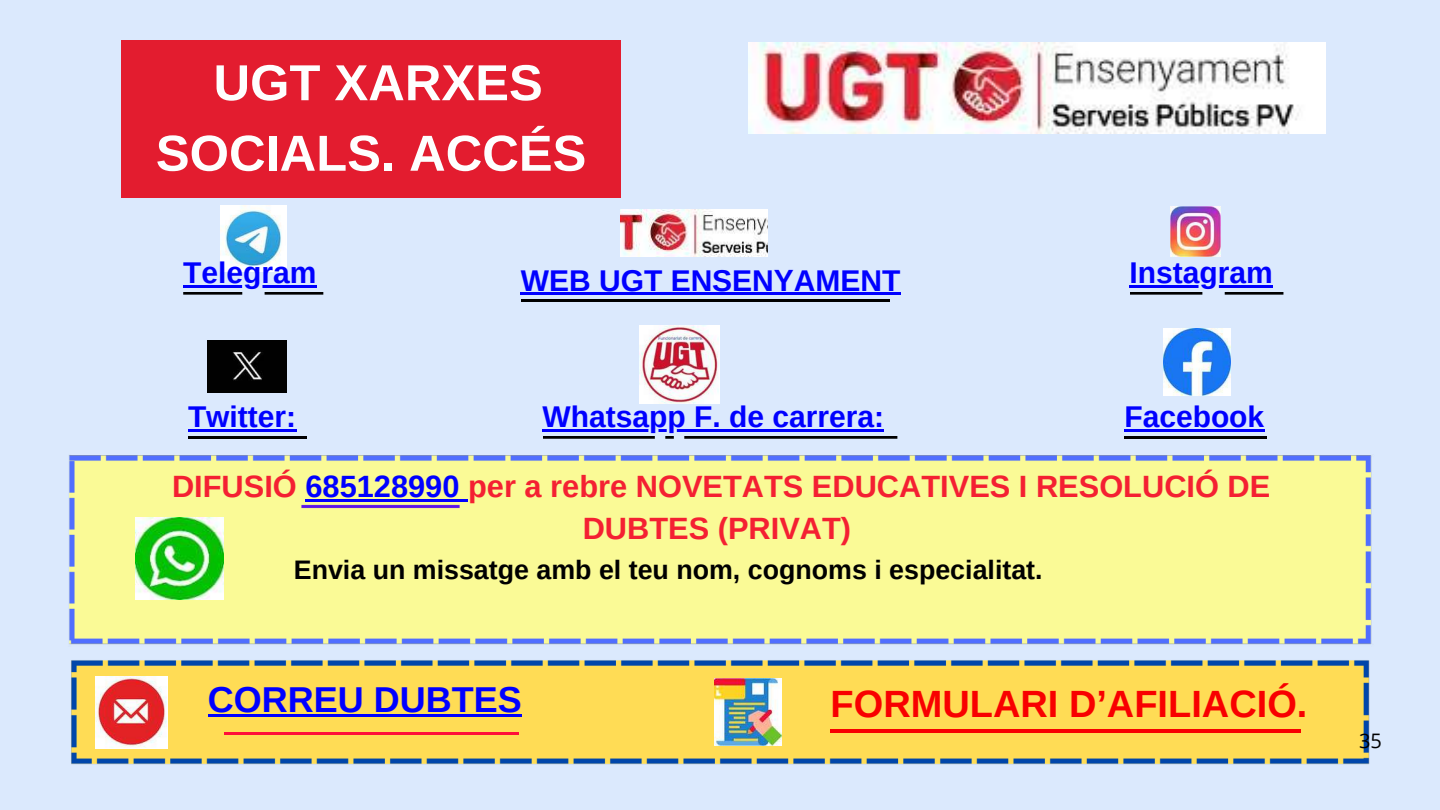
<style>
.page{position:relative;width:1440px;height:810px;background:#dbe9fd}
.page>*{position:absolute;margin:0;border:0;box-sizing:border-box;transform-origin:0 0}
.t1{font:700 50.7px/70.5px "Arimo";color:#fefefe;text-align:center}
.t2{font:700 38px "Arimo";color:#f80000}
.t3{font:700 36px "Arimo";color:#00f}
.t4{font:700 30.8px/42px "Arimo";color:#f42032;text-align:center}
.t5{font:700 30px "Arimo";color:#00f}
.t6{font:700 26.8px "Arimo";color:#000}
.t7{font:20px "Open Sans";color:#000}
.s1{color:#00f}
</style>
<div class="page">
<img style="left:748px;top:43px;width:577px;height:91px">
<div style="left:122px;top:40px;width:498px;height:158px;background:#e31c2f"></div>
<img style="left:1164px;top:329px;width:67px;height:66px">
<img style="left:1171px;top:206px;width:50px;height:51px">
<img style="left:220px;top:205px;width:66px;height:66px">
<img style="left:208px;top:340px;width:79px;height:53px">
<img style="left:640px;top:326px;width:80px;height:78px">
<img style="left:620px;top:210px;width:147px;height:47px">
<img style="left:71px;top:660px;width:1299px;height:105px">
<img style="left:95px;top:676px;width:72px;height:72px">
<img style="left:715px;top:679px;width:66px;height:67px">
<svg style="left:183px;top:292px;width:140px;height:3px"></svg>
<hr style="left:188px;top:436px;width:118px;height:3px;background:#000">
<hr style="left:224px;top:732px;width:294px;height:3px;background:#ff0f39">
<hr style="left:521px;top:299px;width:368px;height:3px;background:#000">
<svg style="left:543px;top:436px;width:354px;height:3px"></svg>
<img style="left:69px;top:455px;width:1303px;height:190px">
<hr style="left:831px;top:729px;width:470px;height:3px;background:#f80000">
<hr style="left:1124px;top:436px;width:143px;height:3px;background:#000">
<svg style="left:1130px;top:292px;width:153px;height:3px"></svg>
<img style="left:135px;top:517px;width:89px;height:83px">
<hr style="left:183px;top:285px;width:134px;height:3px;background:#00f">
<hr style="left:188px;top:429px;width:108px;height:3px;background:#00f">
<hr style="left:543px;top:429px;width:341px;height:3px;background:#00f">
<hr style="left:521px;top:292px;width:380px;height:3px;background:#00f">
<hr style="left:1130px;top:285px;width:143px;height:3px;background:#00f">
<hr style="left:1124px;top:429px;width:140px;height:3px;background:#00f">
<hr style="left:208px;top:714px;width:314px;height:3px;background:#00f">
<hr style="left:305px;top:499px;width:163px;height:3px;background:#00f">
<h1 class="t1" style="left:156px;top:47px;width:432px">UGT XARXES<br>SOCIALS. ACCÉS</h1>
<p class="t5" style="left:183px;top:256px;width:135px">Telegram</p>
<p class="t5" style="left:521px;top:264px;width:381px">WEB UGT ENSENYAMENT</p>
<p class="t5" style="left:1130px;top:256px;width:145px">Instagram</p>
<p class="t5" style="left:188px;top:400px;width:110px">Twitter:</p>
<p class="t5" style="left:543px;top:400px;width:343px">Whatsapp F. de carrera:</p>
<p class="t5" style="left:1124px;top:400px;width:141px">Facebook</p>
<p class="t4" style="left:172px;top:465px;width:1100px">DIFUSIÓ <span class="s1">685128990</span> per a rebre NOVETATS EDUCATIVES I RESOLUCIÓ DE<br>DUBTES (PRIVAT)</p>
<p class="t6" style="left:294px;top:554px;width:750px">Envia un missatge amb el teu nom, cognoms i especialitat.</p>
<p class="t3" style="left:208px;top:679px;width:315px">CORREU DUBTES</p>
<p class="t2" style="left:831px;top:683px;width:478px">FORMULARI D’AFILIACIÓ.</p>
<p class="t7" style="left:1359px;top:727px;width:24px">35</p>
</div>
